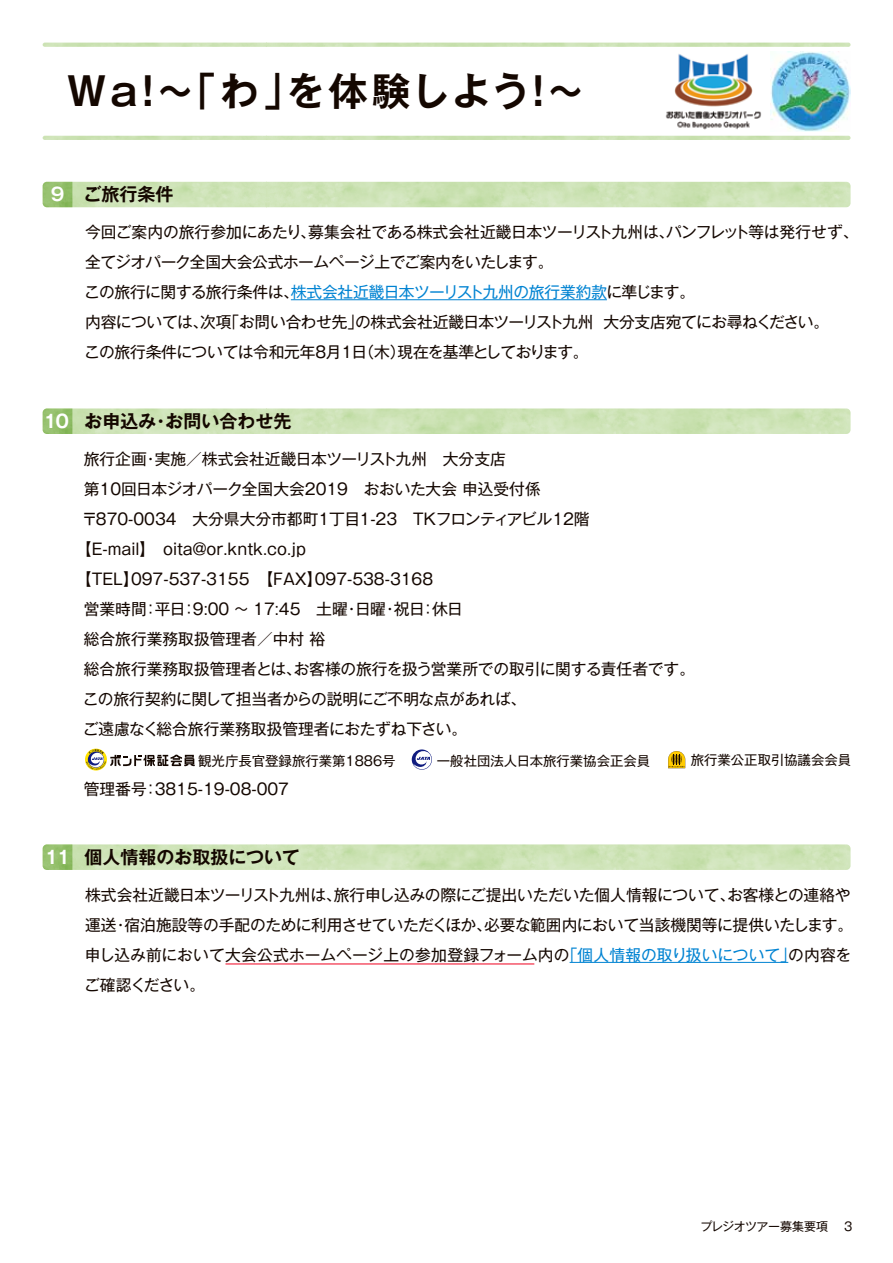
<style>
.page{position:relative;width:893px;height:1263px;background:#fff}
.page>*{position:absolute;margin:0;border:0;box-sizing:border-box;transform-origin:0 0}
.t1{font:700 39px "Gothic MB101 Pro De";letter-spacing:.055em;color:#140700}
.t2{font:700 18px "Gothic MB101 Pro De";color:#140700}
.t3{font:700 18px "Gothic MB101 Pro De";color:#fff}
.t4{font:15.75px/30px "Gothic MB101 Pro";letter-spacing:-.01em;color:#140700}
.t5{font:13.35px "Gothic MB101 Pro";color:#140700}
.t6{font:12px "Gothic MB101 Pro";letter-spacing:-.03em;color:#140700}
.s1{color:#fff}
.s2{color:#0083d2}
</style>
<div class="page">
<img style="left:770px;top:51px;width:81px;height:81px">
<img style="left:660px;top:42px;width:107px;height:94px">
<hr style="left:43px;top:136px;width:807px;height:4px;background:#cde3b4;border-radius:2px">
<svg style="left:43px;top:43px;width:807px;height:4px;fill:#cee3b6"></svg>
<svg style="left:43px;top:408px;width:807px;height:26px;fill:#cfe3b7"></svg>
<svg style="left:43px;top:844px;width:807px;height:26px;fill:#cfe3b7"></svg>
<svg style="left:43px;top:844px;width:29px;height:26px"></svg>
<svg style="left:43px;top:408px;width:29px;height:26px"></svg>
<svg style="left:43px;top:182px;width:807px;height:25px;fill:#cee3b7"></svg>
<svg style="left:43px;top:182px;width:29px;height:25px"></svg>
<hr style="left:291px;top:299px;width:316px;height:1px;background:#0083d2">
<hr style="left:225px;top:963px;width:309px;height:1px;background:#ef001e">
<svg style="left:86px;top:749px;width:109px;height:21px"></svg>
<svg style="left:412px;top:749px;width:20px;height:21px"></svg>
<svg style="left:668px;top:751px;width:17px;height:17px"></svg>
<hr style="left:570px;top:962px;width:218px;height:1px;background:#0083d2">
<h1 class="t1" style="left:67px;top:59px;width:519px">Wa!～「わ」を体験しよう！～</h1>
<p class="t2" style="left:51px;top:180px;width:124px"><span class="s1">9</span> ご旅行条件</p>
<p class="t4" style="left:84px;top:215px;width:776px">今回ご案内の旅行参加にあたり、募集会社である株式会社近畿日本ツーリスト九州は、パンフレット等は発行せず、全てジオパーク全国大会公式ホームページ上でご案内をいたします。<br>この旅行に関する旅行条件は、<span class="s2">株式会社近畿日本ツーリスト九州の旅行業約款</span>に準じます。<br>内容については、次項「お問い合わせ先」の株式会社近畿日本ツーリスト九州 大分支店宛てにお尋ねください。<br>この旅行条件については令和元年8月1日（木）現在を基準としております。</p>
<p class="t3" style="left:44px;top:406px;width:27px">10</p>
<p class="t2" style="left:84px;top:406px;width:209px">お申込み・お問い合わせ先</p>
<p class="t4" style="left:84px;top:442px;width:424px">旅行企画・実施／株式会社近畿日本ツーリスト九州　大分支店</p>
<p class="t4" style="left:84px;top:472px;width:458px">第10回日本ジオパーク全国大会2019　おおいた大会 申込受付係</p>
<p class="t4" style="left:82px;top:502px;width:509px">〒870-0034　大分県大分市都町1丁目1-23　ＴＫフロンティアビル12階</p>
<p class="t4" style="left:76px;top:532px;width:232px">【E-mail】　oita@or.kntk.co.jp</p>
<p class="t4" style="left:76px;top:562px;width:359px">【TEL】097-537-3155　【FAX】097-538-3168</p>
<p class="t4" style="left:84px;top:592px;width:381px">営業時間：平日：9:00 ～ 17:45　土曜・日曜・祝日：休日</p>
<p class="t4" style="left:84px;top:622px;width:243px">総合旅行業務取扱管理者／中村 裕</p>
<p class="t4" style="left:84px;top:652px;width:613px">総合旅行業務取扱管理者とは、お客様の旅行を扱う営業所での取引に関する責任者です。</p>
<p class="t4" style="left:83px;top:682px;width:445px">この旅行契約に関して担当者からの説明にご不明な点があれば、</p>
<p class="t4" style="left:83px;top:712px;width:386px">ご遠慮なく総合旅行業務取扱管理者におたずね下さい。</p>
<p class="t5" style="left:198px;top:750px;width:199px">観光庁長官登録旅行業第1886号</p>
<p class="t5" style="left:437px;top:750px;width:215px">一般社団法人日本旅行業協会正会員</p>
<p class="t5" style="left:691px;top:749px;width:162px">旅行業公正取引協議会会員</p>
<p class="t4" style="left:84px;top:772px;width:207px">管理番号：3815-19-08-007</p>
<p class="t3" style="left:45px;top:842px;width:27px">11</p>
<p class="t2" style="left:84px;top:842px;width:217px">個人情報のお取扱について</p>
<p class="t4" style="left:84px;top:878px;width:771px">株式会社近畿日本ツーリスト九州は、旅行申し込みの際にご提出いただいた個人情報について、お客様との連絡や運送・宿泊施設等の手配のために利用させていただくほか、必要な範囲内において当該機関等に提供いたします。申し込み前において大会公式ホームページ上の参加登録フォーム内の<span class="s2">「個人情報の取り扱いについて」</span>の内容をご確認ください。</p>
<p class="t6" style="left:700px;top:1216px;width:153px">プレジオツアー募集要項 　3</p>
</div>
